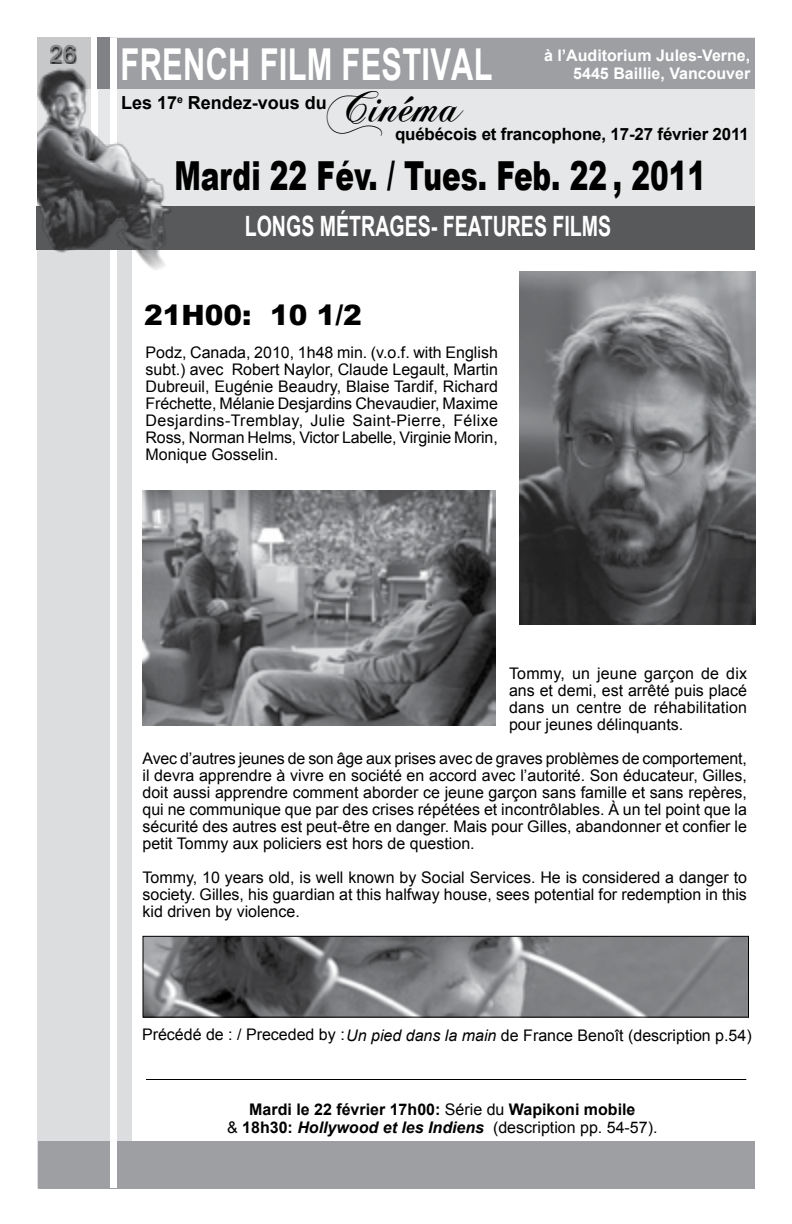
<style>
.page{position:relative;width:792px;height:1224px;background:#fff}
.page>*{position:absolute;margin:0;border:0;box-sizing:border-box;transform-origin:0 0}
.t1{font:48px "Chopin Script";color:#000}
.t2{font:700 44px "Arial";letter-spacing:.01em;color:#fff;scale:.7 1}
.t3{font:900 40px "Arial";color:#000;scale:.7 1}
.t4{font:700 28px "Arial";color:#fff;scale:.7 1}
.t5{font:900 28px "Arial";color:#000}
.t6{font:24px "Arial";color:#888a8d}
.t7{font:700 18px "Arial";color:#000}
.t8{font:700 17px "Arial";letter-spacing:-.01em;color:#000}
.t9{font:16px/17px "Arial";color:#000;text-align:justify}
.t10{font:700 16px/18px "Arial";color:#000;text-align:center}
.t11{font:700 16px/18px "Arial";color:#fff;text-align:right}
.s1{font-style:italic}
.s2{font-weight:400}
</style>
<div class="page">
<div style="left:37px;top:37px;width:718px;height:172px;background:#e6e7e8"></div>
<div style="left:38px;top:250px;width:94px;height:938px;background:#dcddde"></div>
<div style="left:38px;top:1141px;width:716px;height:47px;background:#9d9fa2"></div>
<div style="left:110px;top:38px;width:7px;height:1149px;background:#fff"></div>
<div style="left:117px;top:38px;width:638px;height:51px;background:#9d9fa2"></div>
<div style="left:37px;top:37px;width:73px;height:52px;background:#c7c8ca"></div>
<div style="left:91px;top:37px;width:7px;height:172px;background:#fff"></div>
<div style="left:36px;top:206px;width:718px;height:44px;background:#58595b"></div>
<div style="left:98px;top:37px;width:12px;height:52px;background:#808285"></div>
<img style="left:37px;top:55px;width:134px;height:221px">
<svg style="left:50px;top:46px;width:27px;height:18px"></svg>
<img style="left:144px;top:938px;width:603px;height:78px">
<div style="left:142px;top:936px;width:607px;height:82px;border:1px solid #000"></div>
<img style="left:519px;top:271px;width:236px;height:353px">
<img style="left:142px;top:490px;width:354px;height:236px">
<hr style="left:146px;top:1079px;width:600px;height:1px;background:#000">
<h3 class="t6" style="left:49px;top:38px;width:28px">26</h3>
<h2 class="t2" style="left:121px;top:35px;width:533px">French Film Festival</h2>
<p class="t7" style="left:121px;top:90px;width:207px">Les 17<sup>e</sup> Rendez-vous du</p>
<p class="t11" style="left:544px;top:47px;width:208px">à l’Auditorium Jules-Verne,<br>5445 Baillie, Vancouver</p>
<h1 class="t1" style="left:327px;top:76px;width:137px">Cinéma</h1>
<p class="t8" style="left:395px;top:123px;width:355px">québécois et francophone, 17-27 février 2011</p>
<h3 class="t3" style="left:174px;top:147px;width:761px">Mardi 22 Fév. / Tues. Feb. 22 , 2011</h3>
<h3 class="t4" style="left:245px;top:208px;width:170px">longs métrag</h3>
<h3 class="t4" style="left:405px;top:208px;width:297px">es- features fi lms</h3>
<h3 class="t5" style="left:144px;top:295px;width:219px">21h00: 10 1/2</h3>
<p class="t9" style="left:146px;top:344px;width:354px">Podz, Canada, 2010, 1h48 min. (v.o.f. with English subt.) avec Robert Naylor, Claude Legault, Martin Dubreuil, Eugénie Beaudry, Blaise Tardif, Richard Fréchette, Mélanie Desjardins Chevaudier, Maxime Desjardins-Tremblay, Julie Saint-Pierre, Félixe Ross, Norman Helms, Victor Labelle, Virginie Morin, Monique Gosselin.</p>
<p class="t9" style="left:509px;top:665px;width:240px">Tommy, un jeune garçon de dix ans et demi, est arrêté puis placé dans un centre de réhabilitation pour jeunes délinquants.</p>
<p class="t9" style="left:142px;top:750px;width:606px">Avec d’autres jeunes de son âge aux prises avec de graves problèmes de comportement, il devra apprendre à vivre en société en accord avec l’autorité. Son éducateur, Gilles, doit aussi apprendre comment aborder ce jeune garçon sans famille et sans repères, qui ne communique que par des crises répétées et incontrôlables. À un tel point que la sécurité des autres est peut-être en danger. Mais pour Gilles, abandonner et confier le petit Tommy aux policiers est hors de question.</p>
<p class="t9" style="left:142px;top:869px;width:606px">Tommy, 10 years old, is well known by Social Services. He is considered a danger to society. Gilles, his guardian at this halfway house, sees potential for redemption in this kid driven by violence.</p>
<p class="t9" style="left:142px;top:1027px;width:611px">Précédé de : / Preceded by : <span class="s1">Un pied dans la main</span> de France Benoît (description p.54)</p>
<p class="t10" style="left:227px;top:1101px;width:432px">Mardi le 22 février 17h00: <span class="s2">Série du</span> Wapikoni mobile<br><span class="s2">&amp;</span> 18h30: <span class="s1">Hollywood et les Indiens</span> <span class="s2">(description pp. 54-57).</span></p>
</div>
